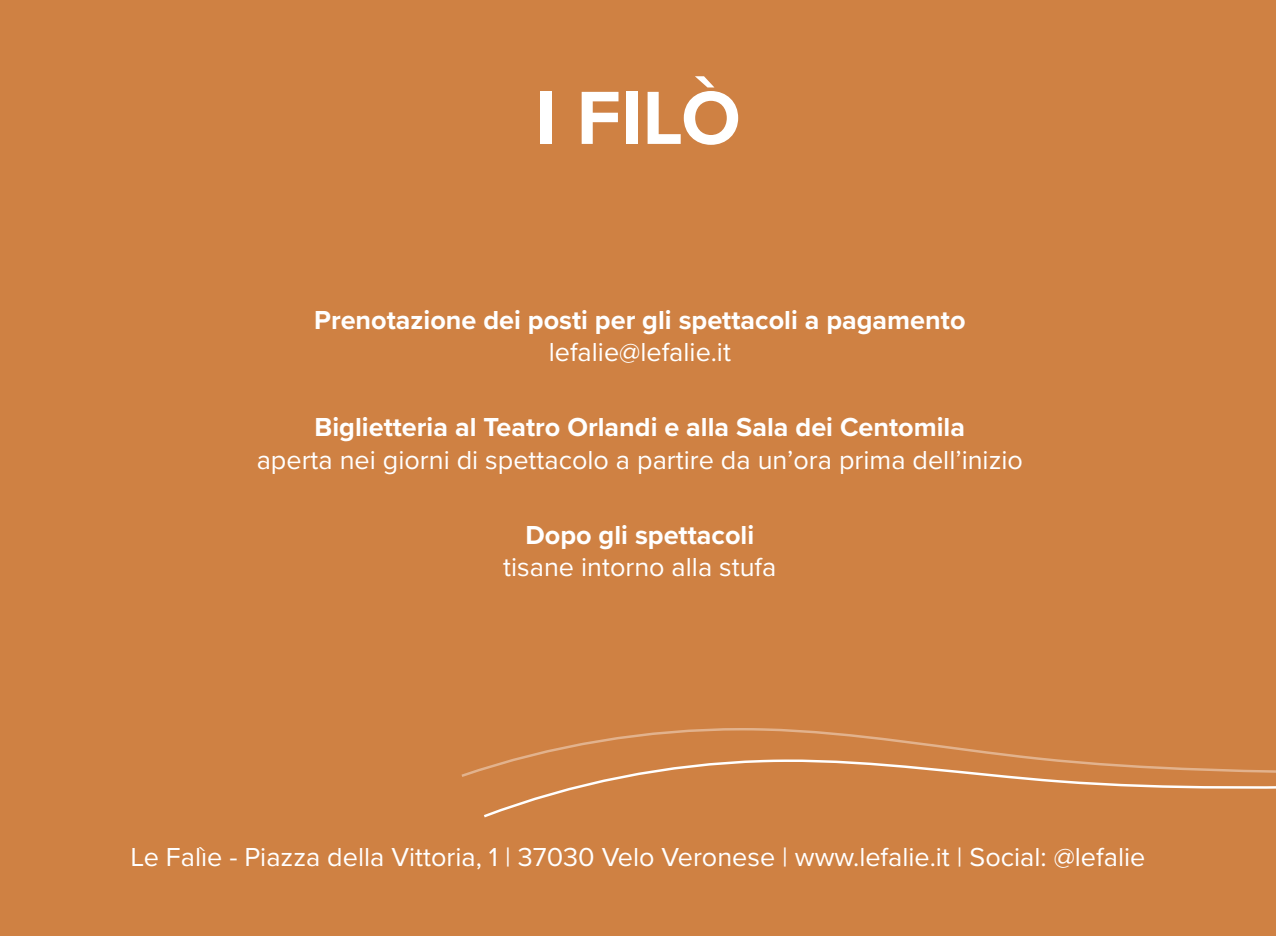
<style>
.page{position:relative;width:1276px;height:936px;background:#fff}
.page>*{position:absolute;margin:0;border:0;box-sizing:border-box;transform-origin:0 0}
.t1{font:700 78px "Proxima Nova";color:#fff}
.t2{font:27px "Proxima Nova";color:#fff}
.t3{font:700 27px "Proxima Nova";color:#fff}
</style>
<div class="page">
<div style="left:0;top:0;width:1276px;height:935px;background:#cf8143"></div>
<svg style="left:484px;top:728px;width:792px;height:90px"></svg>
<h1 class="t1" style="left:535px;top:60px;width:207px">I FILÒ</h1>
<p class="t3" style="left:314px;top:299px;width:653px">Prenotazione dei posti per gli spettacoli a pagamento</p>
<p class="t2" style="left:549px;top:332px;width:184px">lefalie@lefalie.it</p>
<p class="t3" style="left:314px;top:407px;width:652px">Biglietteria al Teatro Orlandi e alla Sala dei Centomila</p>
<p class="t2" style="left:257px;top:439px;width:768px">aperta nei giorni di spettacolo a partire da un’ora prima dell’inizio</p>
<p class="t3" style="left:525px;top:514px;width:230px">Dopo gli spettacoli</p>
<p class="t2" style="left:503px;top:547px;width:275px">tisane intorno alla stufa</p>
<p class="t2" style="left:131px;top:836px;width:1016px">Le Falìe - Piazza della Vittoria, 1 | 37030 Velo Veronese | www.lefalie.it | Social: @lefalie</p>
</div>
